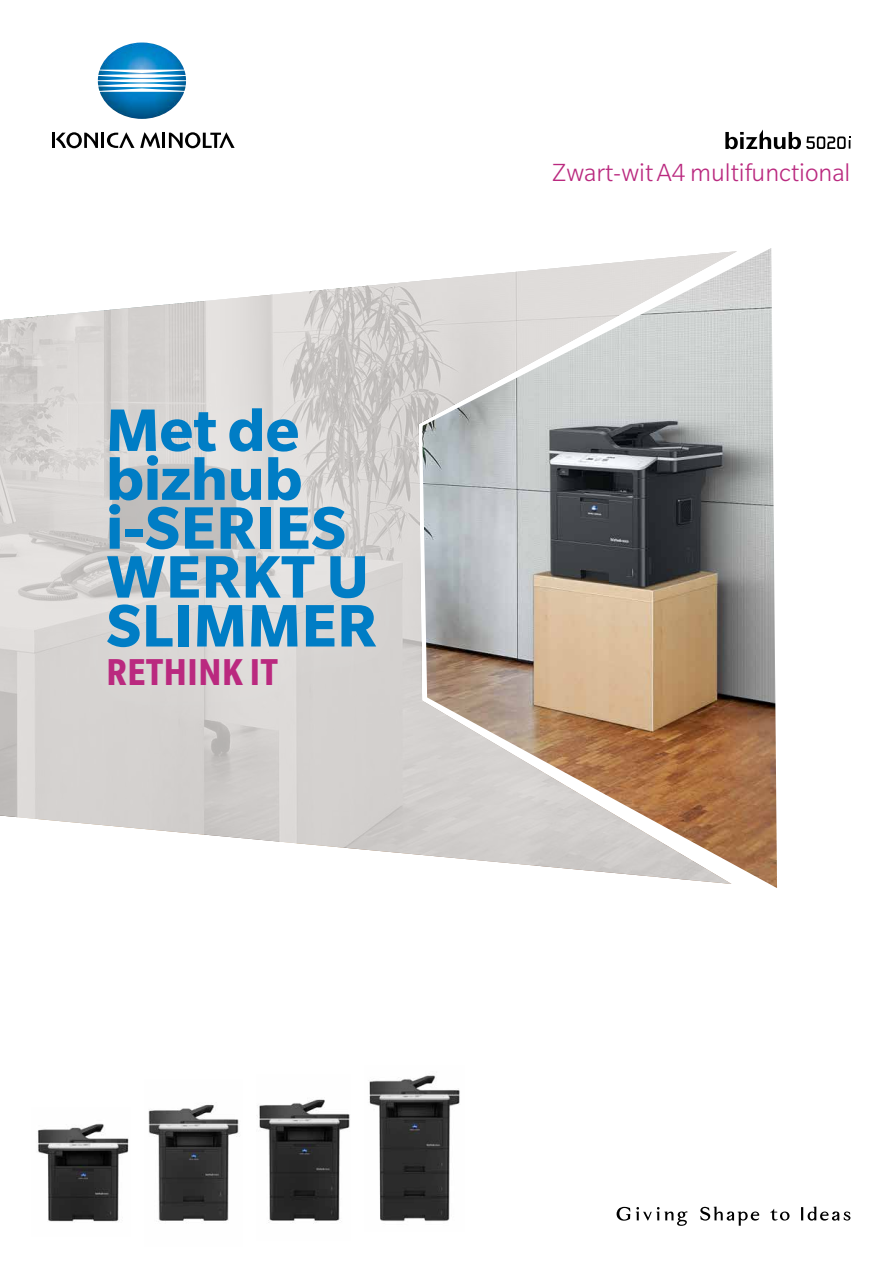
<style>
.page{position:relative;width:893px;height:1263px;background:#fff}
.page>*{position:absolute;margin:0;border:0;box-sizing:border-box;transform-origin:0 0}
.t1{font:700 65.25px/48.9px "Slate Pro";letter-spacing:.01em;color:#007dc5}
.t2{font:700 condensed 40.8px "Slate Pro";letter-spacing:.015em;color:#ba297f}
.t3{font:300 27px "Slate Pro";color:#ba297f}
</style>
<div class="page">
<svg style="left:725px;top:129px;width:125px;height:20px"></svg>
<img style="left:737px;top:248px;width:40px;height:640px">
<svg style="left:0;top:251px;width:737px;height:633px"></svg>
<div style="left:60px;top:361px;width:364px;height:376px;background:#fff;opacity:.1"></div>
<img style="left:37px;top:1123px;width:92px;height:99px">
<img style="left:259px;top:1099px;width:91px;height:125px">
<img style="left:148px;top:1104px;width:92px;height:118px">
<img style="left:369px;top:1075px;width:91px;height:147px">
<img style="left:98px;top:43px;width:88px;height:76px">
<hr style="left:52px;top:133px;width:3px;height:15px;background:#000">
<hr style="left:101px;top:133px;width:3px;height:15px;background:#000">
<hr style="left:162px;top:133px;width:3px;height:15px;background:#000">
<svg style="left:56px;top:132px;width:42px;height:16px"></svg>
<svg style="left:169px;top:132px;width:66px;height:16px"></svg>
<svg style="left:107px;top:132px;width:53px;height:16px"></svg>
<svg style="left:700px;top:1206px;width:59px;height:20px"></svg>
<svg style="left:801px;top:1206px;width:49px;height:14px"></svg>
<svg style="left:617px;top:1207px;width:13px;height:14px"></svg>
<svg style="left:636px;top:1207px;width:51px;height:19px"></svg>
<svg style="left:770px;top:1209px;width:20px;height:12px"></svg>
<p class="t1" style="left:106px;top:405px;width:272px">Met de bizhub i-SERIES<br>WERKT U<br>SLIMMER</p>
<p class="t2" style="left:106px;top:650px;width:173px">RETHINK IT</p>
<p class="t3" style="left:552px;top:159px;width:300px">Zwart-wit A4 multifunctional</p>
</div>
